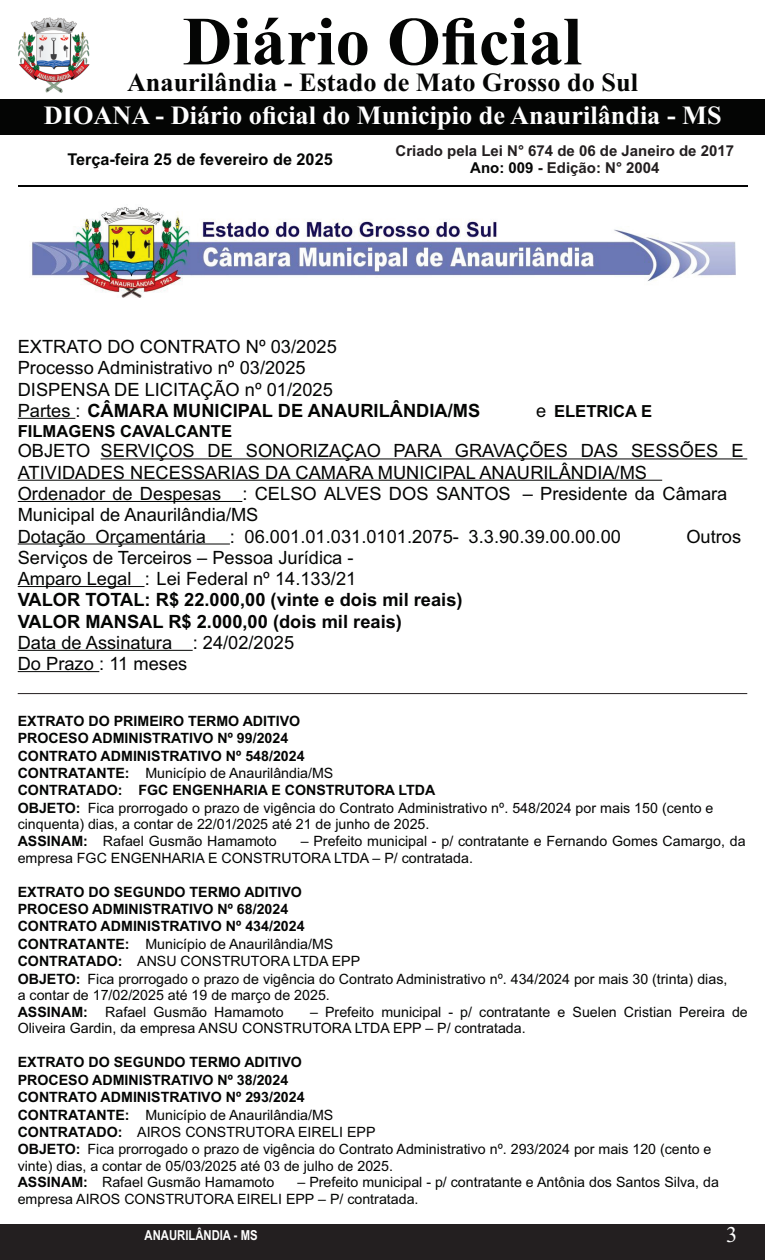
<style>
.page{position:relative;width:765px;height:1260px;background:#fff}
.page>*{position:absolute;margin:0;border:0;box-sizing:border-box;transform-origin:0 0}
.t1{font:700 68.75px "Times New Roman";color:#040504}
.t2{font:700 26.25px "Times New Roman";color:#fff}
.t3{font:700 26.25px "Times New Roman";color:#040504}
.t4{font:22.5px "Times New Roman";color:#fff}
.t5{font:18.25px/21.2px "Arial";color:#040504}
.t6{font:700 18.25px/21.2px "Arial";color:#040504}
.t7{font:700 16.62px "Arial";color:#040504}
.t8{font:700 16.25px "Arial";color:#040504}
.t9{font:700 15px/16.8px "Arial";color:#231f20;text-align:center}
.t10{font:14.25px/17.1px "Arial";color:#040504}
.t11{font:700 13.75px "Arial Narrow";color:#fff}
.s1{color:#040504}
.s2{font-weight:700}
.s3{font-weight:400;font-size:18.25px}
</style>
<div class="page">
<div style="left:0;top:1225px;width:765px;height:35px;background:#231f20"></div>
<div style="left:0;top:100px;width:765px;height:35px;background:#040504"></div>
<hr style="left:18px;top:185px;width:729px;height:2px;background:#040504">
<img style="left:18px;top:18px;width:71px;height:75px">
<img style="left:32px;top:207px;width:704px;height:90px">
<hr style="left:18px;top:418px;width:57px;height:1px;background:#040504">
<hr style="left:101px;top:459px;width:646px;height:1px;background:#040504">
<hr style="left:18px;top:480px;width:644px;height:1px;background:#040504">
<hr style="left:18px;top:501px;width:224px;height:1px;background:#040504">
<hr style="left:18px;top:544px;width:212px;height:1px;background:#040504">
<hr style="left:18px;top:586px;width:127px;height:1px;background:#040504">
<hr style="left:18px;top:650px;width:175px;height:1px;background:#040504">
<hr style="left:18px;top:671px;width:81px;height:1px;background:#040504">
<hr style="left:18px;top:693px;width:729px;height:1px;background:#231f20">
<h1 class="t1" style="left:183px;top:18px;width:401px">Diário Oficial</h1>
<h2 class="t2" style="left:44px;top:106px;width:679px">DIOANA - Diário oficial do Municipio de Anaurilândia - MS</h2>
<h2 class="t3" style="left:127px;top:74px;width:512px">Anaurilândia - Estado de Mato Grosso do Sul</h2>
<p class="t8" style="left:67px;top:153px;width:267px">Terça-feira 25 de fevereiro de 2025</p>
<p class="t9" style="left:396px;top:144px;width:340px">Criado pela Lei N° 674 de 06 de Janeiro de 2017<br><span class="s1">Ano: 009</span> - Edição: N° 2004</p>
<p class="t5" style="left:18px;top:338px;width:464px">EXTRATO DO CONTRATO Nº 03/2025<br>Processo Administrativo nº 03/2025<br>DISPENSA DE LICITAÇÃO nº 01/2025<br>Partes : <span class="s2">CÂMARA MUNICIPAL DE ANAURILÂNDIA/MS</span></p>
<p class="t7" style="left:536px;top:405px;width:117px"><span class="s3">e</span> ELETRICA E</p>
<p class="t7" style="left:18px;top:424px;width:216px">FILMAGENS CAVALCANTE</p>
<p class="t5" style="left:18px;top:442px;width:727px">OBJETO SERVIÇOS DE SONORIZAÇAO PARA GRAVAÇÕES DAS SESSÕES E ATIVIDADES NECESSARIAS DA CAMARA MUNICIPAL ANAURILÂNDIA/MS<br>Ordenador de Despesas : CELSO ALVES DOS SANTOS – Presidente da Câmara Municipal de Anaurilândia/MS<br>Dotação Orçamentária</p>
<p class="t5" style="left:230px;top:527px;width:393px">: 06.001.01.031.0101.2075- 3.3.90.39.00.00.00</p>
<p class="t5" style="left:686px;top:527px;width:56px">Outros</p>
<p class="t5" style="left:18px;top:548px;width:340px">Serviços de Terceiros – Pessoa Jurídica -<br>Amparo Legal : Lei Federal nº 14.133/21</p>
<p class="t6" style="left:18px;top:591px;width:446px">VALOR TOTAL: R$ 22.000,00 (vinte e dois mil reais)<br>VALOR MANSAL R$ 2.000,00 (dois mil reais)</p>
<p class="t5" style="left:18px;top:633px;width:278px">Data de Assinatura : 24/02/2025<br>Do Prazo : 11 meses</p>
<p class="t10" style="left:18px;top:714px;width:697px"><span class="s2">EXTRATO DO PRIMEIRO TERMO ADITIVO<br>PROCESO ADMINISTRATIVO Nº 99/2024<br>CONTRATO ADMINISTRATIVO Nº 548/2024<br>CONTRATANTE:</span> Município de Anaurilândia/MS<br><span class="s2">CONTRATADO: FGC ENGENHARIA E CONSTRUTORA LTDA<br>OBJETO:</span> Fica prorrogado o prazo de vigência do Contrato Administrativo nº. 548/2024 por mais 150 (cento e cinquenta) dias, a contar de 22/01/2025 até 21 de junho de 2025.<br><span class="s2">ASSINAM:</span> Rafael Gusmão Hamamoto</p>
<p class="t10" style="left:18px;top:834px;width:729px;line-height:16.6px;text-indent:283px">– Prefeito municipal - p/ contratante e Fernando Gomes Camargo, da empresa FGC ENGENHARIA E CONSTRUTORA LTDA – P/ contratada.</p>
<p class="t10" style="left:18px;top:884px;width:711px"><span class="s2">EXTRATO DO SEGUNDO TERMO ADITIVO<br>PROCESO ADMINISTRATIVO Nº 68/2024<br>CONTRATO ADMINISTRATIVO Nº 434/2024<br>CONTRATANTE:</span> Município de Anaurilândia/MS<br><span class="s2">CONTRATADO:</span> ANSU CONSTRUTORA LTDA EPP<br><span class="s2">OBJETO:</span> Fica prorrogado o prazo de vigência do Contrato Administrativo nº. 434/2024 por mais 30 (trinta) dias, a contar de 17/02/2025 até 19 de março de 2025.<br><span class="s2">ASSINAM:</span> Rafael Gusmão Hamamoto</p>
<p class="t10" style="left:18px;top:1005px;width:732px;line-height:16.6px;text-indent:292px">– Prefeito municipal - p/ contratante e Suelen Cristian Pereira de<br>Oliveira Gardin, da empresa ANSU CONSTRUTORA LTDA EPP – P/ contratada.</p>
<p class="t10" style="left:18px;top:1055px;width:695px"><span class="s2">EXTRATO DO SEGUNDO TERMO ADITIVO<br>PROCESO ADMINISTRATIVO Nº 38/2024<br>CONTRATO ADMINISTRATIVO Nº 293/2024<br>CONTRATANTE:</span> Município de Anaurilândia/MS<br><span class="s2">CONTRATADO:</span> AIROS CONSTRUTORA EIRELI EPP<br><span class="s2">OBJETO:</span> Fica prorrogado o prazo de vigência do Contrato Administrativo nº. 293/2024 por mais 120 (cento e vinte) dias, a contar de 05/03/2025 até 03 de julho de 2025.<br><span class="s2">ASSINAM:</span> Rafael Gusmão Hamamoto</p>
<p class="t10" style="left:18px;top:1175px;width:703px;line-height:16.6px;text-indent:280px">– Prefeito municipal - p/ contratante e Antônia dos Santos Silva, da empresa AIROS CONSTRUTORA EIRELI EPP – P/ contratada.</p>
<p class="t11" style="left:145px;top:1229px;width:114px">ANAURILÂNDIA - MS</p>
<h3 class="t4" style="left:726px;top:1226px;width:13px">3</h3>
</div>
